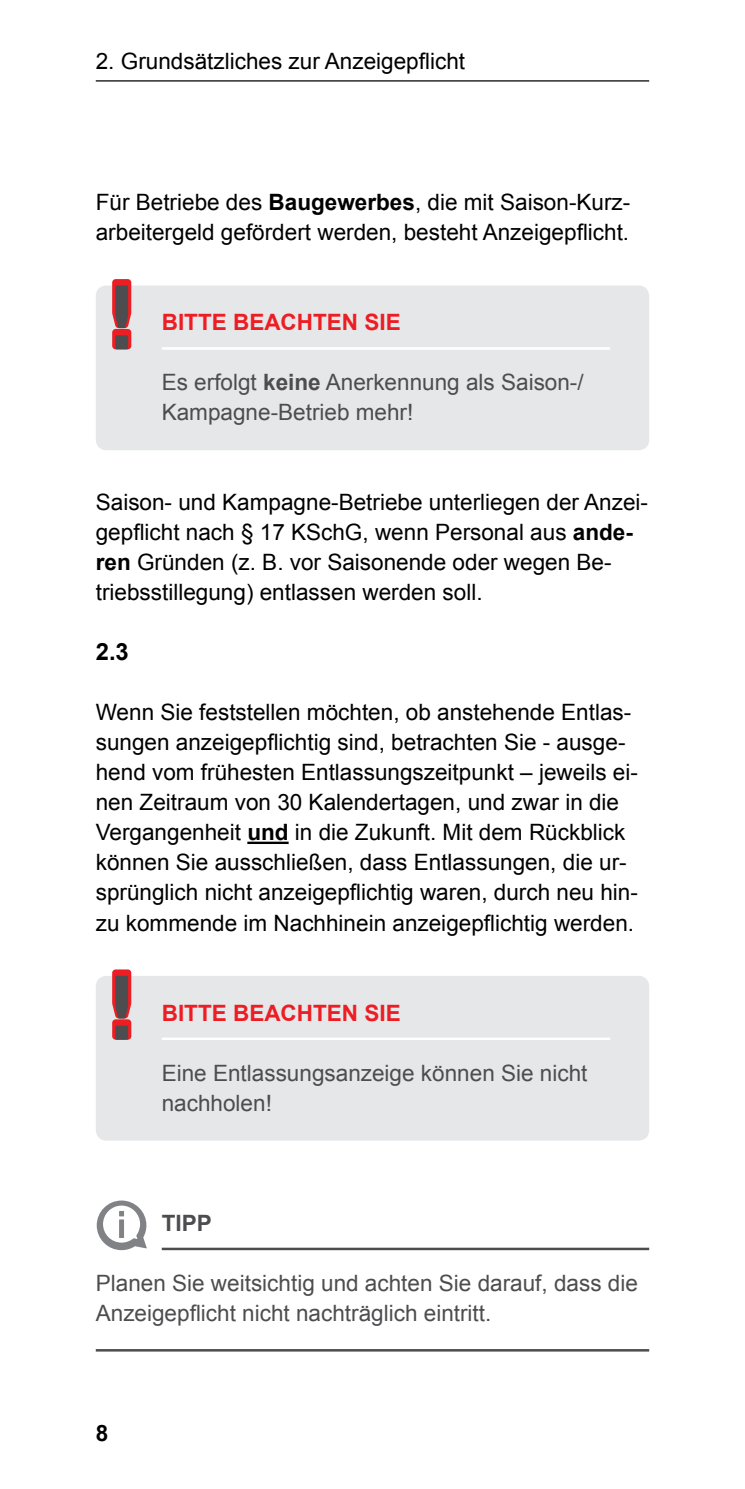
<style>
.page{position:relative;width:745px;height:1489px;background:#fff}
.page>*{position:absolute;margin:0;border:0;box-sizing:border-box;transform-origin:0 0}
.t1{font:700 23.75px "Arial";color:#000}
.p_1-LZ{font:22.5px/30px "Arial";color:#000}
.p_ohne_Abstand{font:22.5px/30px "Arial";color:#000}
.Infobox_gross_letzte_Zeile{font:22.5px/30px "Arial";color:#4d4d4f}
.Infobox_letzte_Zeile_LZ{font:22.5px/30px "Arial";color:#4d4d4f}
.Infobox_gross_Kopf{font:700 22.5px "Arial";color:#ed1d24}
.Infobox_Kopf{font:700 22.5px "Arial";color:#4d4d4f}
.t2{font:700 22.5px "Arial";color:#000}
.s1{font-weight:700}
</style>
<div class="page">
<hr style="left:96px;top:80px;width:552px;height:1px;background:#000">
<div style="left:96px;top:975px;width:552px;height:165px;background:#e6e7e8;border-radius:11px"></div>
<div style="left:96px;top:285px;width:552px;height:165px;background:#e6e7e8;border-radius:11px"></div>
<hr style="left:162px;top:347px;width:447px;height:3px;background:#fff">
<hr style="left:247px;top:841px;width:41px;height:3px;background:#000">
<hr style="left:162px;top:1037px;width:447px;height:3px;background:#fff">
<hr style="left:162px;top:1247px;width:486px;height:3px;background:#4d4d4f">
<hr style="left:96px;top:1348px;width:552px;height:3px;background:#4d4d4f">
<svg style="left:112px;top:279px;width:19px;height:70px"></svg>
<div style="left:115px;top:335px;width:13px;height:14px;background:#4d4d4f"></div>
<svg style="left:112px;top:969px;width:19px;height:70px"></svg>
<div style="left:115px;top:1025px;width:13px;height:14px;background:#4d4d4f"></div>
<svg style="left:97px;top:1200px;width:50px;height:49px"></svg>
<div style="left:119px;top:1219px;width:5px;height:18px;background:#808285"></div>
<p class="p_1-LZ" style="left:96px;top:46px;width:370px">2. Grundsätzliches zur Anzeigepflicht</p>
<p class="p_1-LZ" style="left:96px;top:187px;width:535px">Für Betriebe des <span class="s1">Baugewerbes</span>, die mit Saison-Kurz&shy;arbeitergeld gefördert werden, besteht Anzeigepflicht.</p>
<p class="Infobox_gross_Kopf" style="left:162px;top:307px;width:240px">BITTE BEACHTEN SIE</p>
<p class="Infobox_gross_letzte_Zeile" style="left:162px;top:367px;width:423px">Es erfolgt <span class="s1">keine</span> Anerkennung als Saison-/<br>Kampagne-Betrieb mehr!</p>
<p class="p_ohne_Abstand" style="left:96px;top:487px;width:553px">Saison- und Kampagne-Betriebe unterliegen der Anzei&shy;gepflicht nach § 17 KSchG, wenn Personal aus <span class="s1">ande&shy;ren</span> Gründen (z. B. vor Saisonende oder wegen Be&shy;triebsstillegung) entlassen werden soll.</p>
<p class="t1" style="left:96px;top:636px;width:35px">2.3</p>
<p class="p_1-LZ" style="left:96px;top:697px;width:543px">Wenn Sie feststellen möchten, ob anstehende Entlas&shy;sungen anzeigepflichtig sind, betrachten Sie - ausge&shy;hend vom frühesten Entlassungszeitpunkt – jeweils ei&shy;nen Zeitraum von 30 Kalendertagen, und zwar in die Vergangenheit <span class="s1">und</span> in die Zukunft. Mit dem Rückblick können Sie ausschließen, dass Entlassungen, die ur&shy;sprünglich nicht anzeigepflichtig waren, durch neu hin&shy;zu kommende im Nachhinein anzeigepflichtig werden.</p>
<p class="Infobox_gross_Kopf" style="left:162px;top:997px;width:240px">BITTE BEACHTEN SIE</p>
<p class="Infobox_gross_letzte_Zeile" style="left:162px;top:1057px;width:427px">Eine Entlassungsanzeige können Sie nicht nachholen!</p>
<p class="Infobox_Kopf" style="left:162px;top:1207px;width:52px">TIPP</p>
<p class="Infobox_letzte_Zeile_LZ" style="left:96px;top:1267px;width:543px">Planen Sie weitsichtig und achten Sie darauf, dass die<br>Anzeigepflicht nicht nachträglich eintritt.</p>
<p class="t2" style="left:96px;top:1417px;width:14px">8</p>
</div>
